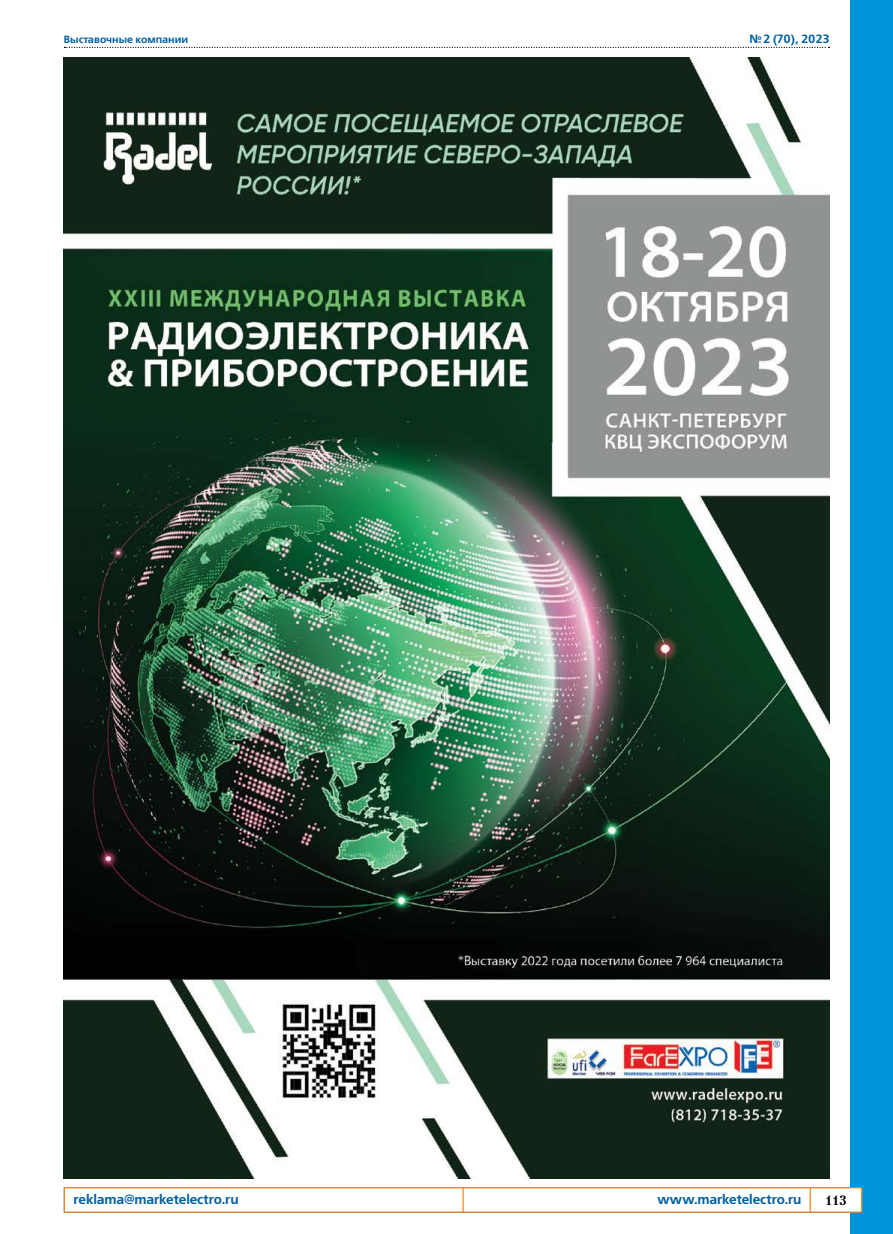
<style>
.page{position:relative;width:893px;height:1234px;background:#fff}
.page>*{position:absolute;margin:0;border:0;box-sizing:border-box;transform-origin:0 0}
.t1{font:13.5px "Free Set Demi C";letter-spacing:-.015em;color:#0060a2}
.t2{font:700 13.5px "Petersburg C";color:#000}
.t3{font:12px "Free Set Demi C";letter-spacing:-.02em;color:#0060a2}
.t4{font:10.5px "Free Set Demi C";color:#0060a2}
</style>
<div class="page">
<svg style="left:64px;top:47px;width:766px;height:1px"></svg>
<div style="left:850px;top:0;width:43px;height:1233px;background:#0095da"></div>
<div style="left:64px;top:1186px;width:798px;height:26px;background:#fff;border:1px solid #f58220"></div>
<svg style="left:810px;top:1187px;width:1px;height:25px"></svg>
<hr style="left:462px;top:1187px;width:2px;height:25px;background:#f58220">
<img style="left:64px;top:57px;width:765px;height:1121px">
<p class="t4" style="left:64px;top:33px;width:126px">Выставочные компании</p>
<p class="t3" style="left:749px;top:32px;width:82px">№ 2 (70), 2023</p>
<p class="t1" style="left:73px;top:1191px;width:167px">reklama@marketelectro.ru</p>
<p class="t1" style="left:657px;top:1191px;width:146px">www.marketelectro.ru</p>
<p class="t2" style="left:825px;top:1191px;width:23px">113</p>
</div>
